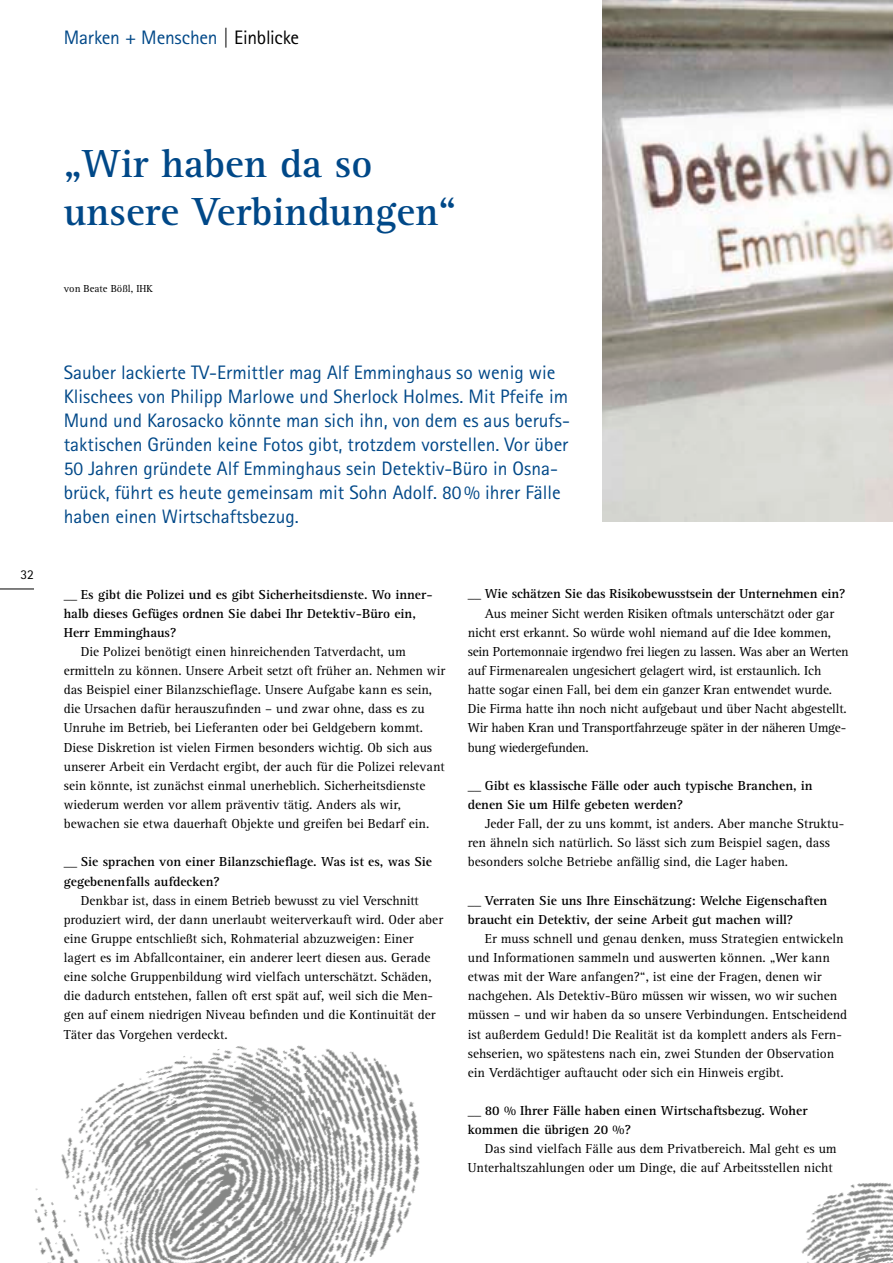
<style>
.page{position:relative;width:893px;height:1263px;background:#fff}
.page>*{position:absolute;margin:0;border:0;box-sizing:border-box;transform-origin:0 0}
.t1{font:700 40.5px/48px "Rotis Serif Std";color:#004888}
.t2{font:19.5px/24px "Rotis Sans Serif Std";color:#004888}
.t3{font:13.5px "Rotis Serif Std";color:#000}
.t4{font:700 13.5px "Rotis Serif Std";color:#000}
.t5{font:13.5px "Rotis Serif Std";letter-spacing:-.02em;color:#000}
.t6{font:13.5px "Rotis Sans Serif Std";color:#000}
.t7{font:10.5px "Rotis Serif Std";color:#000}
.s1{color:#000}
</style>
<div class="page">
<hr style="left:0;top:589px;width:34px;height:1px;background:#000">
<img style="left:34px;top:1045px;width:386px;height:218px">
<img style="left:801px;top:1182px;width:92px;height:81px">
<svg style="left:602px;top:0;width:291px;height:522px"></svg>
<p class="t2" style="left:64px;top:25px;width:237px">Marken + Menschen <span class="s1">| Einblicke</span></p>
<p class="t6" style="left:21px;top:567px;width:15px">32</p>
<p class="t1" style="left:64px;top:141px;width:394px">„Wir haben da so unsere Verbindungen“</p>
<p class="t7" style="left:64px;top:283px;width:91px">von Beate Bößl, IHK</p>
<p class="t2" style="left:64px;top:360px;width:508px">Sauber lackierte TV-Ermittler mag Alf Emminghaus so wenig wie Klischees von Philipp Marlowe und Sherlock Holmes. Mit Pfeife im Mund und Karosacko könnte man sich ihn, von dem es aus berufs&shy;taktischen Gründen keine Fotos gibt, trotzdem vorstellen. Vor über 50 Jahren gründete Alf Emminghaus sein Detektiv-Büro in Osna&shy;brück, führt es heute gemeinsam mit Sohn Adolf. 80% ihrer Fälle haben einen Wirtschaftsbezug.</p>
<p class="t4" style="left:64px;top:586px;width:370px">__ Es gibt die Polizei und es gibt Sicherheitsdienste. Wo inner-</p>
<p class="t4" style="left:64px;top:605px;width:354px">halb dieses Gefüges ordnen Sie dabei Ihr Detektiv-Büro ein,</p>
<p class="t4" style="left:64px;top:624px;width:114px">Herr Emminghaus?</p>
<p class="t3" style="left:81px;top:644px;width:327px">Die Polizei benötigt einen hinreichenden Tatverdacht, um</p>
<p class="t3" style="left:64px;top:663px;width:383px">ermitteln zu können. Unsere Arbeit setzt oft früher an. Nehmen wir</p>
<p class="t3" style="left:64px;top:682px;width:370px">das Beispiel einer Bilanzschieflage. Unsere Aufgabe kann es sein,</p>
<p class="t3" style="left:64px;top:701px;width:362px">die Ursachen dafür herauszufinden – und zwar ohne, dass es zu</p>
<p class="t3" style="left:64px;top:720px;width:361px">Unruhe im Betrieb, bei Lieferanten oder bei Geldgebern kommt.</p>
<p class="t3" style="left:64px;top:739px;width:370px">Diese Diskretion ist vielen Firmen besonders wichtig. Ob sich aus</p>
<p class="t3" style="left:64px;top:758px;width:382px">unserer Arbeit ein Verdacht ergibt, der auch für die Polizei relevant</p>
<p class="t3" style="left:64px;top:778px;width:363px">sein könnte, ist zunächst einmal unerheblich. Sicherheitsdienste</p>
<p class="t3" style="left:64px;top:797px;width:339px">wiederum werden vor allem präventiv tätig. Anders als wir,</p>
<p class="t3" style="left:64px;top:816px;width:367px">bewachen sie etwa dauerhaft Objekte und greifen bei Bedarf ein.</p>
<p class="t4" style="left:64px;top:854px;width:370px">__ Sie sprachen von einer Bilanzschieflage. Was ist es, was Sie</p>
<p class="t4" style="left:64px;top:873px;width:157px">gegebenenfalls aufdecken?</p>
<p class="t3" style="left:81px;top:892px;width:340px">Denkbar ist, dass in einem Betrieb bewusst zu viel Verschnitt</p>
<p class="t3" style="left:64px;top:912px;width:381px">produziert wird, der dann unerlaubt weiterverkauft wird. Oder aber</p>
<p class="t3" style="left:64px;top:931px;width:351px">eine Gruppe entschließt sich, Rohmaterial abzuzweigen: Einer</p>
<p class="t3" style="left:64px;top:950px;width:368px">lagert es im Abfallcontainer, ein anderer leert diesen aus. Gerade</p>
<p class="t3" style="left:64px;top:969px;width:369px">eine solche Gruppenbildung wird vielfach unterschätzt. Schäden,</p>
<p class="t3" style="left:64px;top:988px;width:371px">die dadurch entstehen, fallen oft erst spät auf, weil sich die Men-</p>
<p class="t3" style="left:64px;top:1007px;width:373px">gen auf einem niedrigen Niveau befinden und die Kontinuität der</p>
<p class="t3" style="left:64px;top:1026px;width:165px">Täter das Vorgehen verdeckt.</p>
<p class="t4" style="left:468px;top:586px;width:379px">__ Wie schätzen Sie das Risikobewusstsein der Unternehmen ein?</p>
<p class="t3" style="left:485px;top:605px;width:351px">Aus meiner Sicht werden Risiken oftmals unterschätzt oder gar</p>
<p class="t3" style="left:468px;top:624px;width:365px">nicht erst erkannt. So würde wohl niemand auf die Idee kommen,</p>
<p class="t5" style="left:468px;top:644px;width:382px">sein Portemonnaie irgendwo frei liegen zu lassen. Was aber an Werten</p>
<p class="t3" style="left:468px;top:663px;width:355px">auf Firmenarealen ungesichert gelagert wird, ist erstaunlich. Ich</p>
<p class="t3" style="left:468px;top:682px;width:366px">hatte sogar einen Fall, bei dem ein ganzer Kran entwendet wurde.</p>
<p class="t3" style="left:468px;top:701px;width:381px">Die Firma hatte ihn noch nicht aufgebaut und über Nacht abgestellt.</p>
<p class="t5" style="left:468px;top:720px;width:380px">Wir haben Kran und Transportfahrzeuge später in der näheren Umge-</p>
<p class="t5" style="left:468px;top:739px;width:123px">bung wiedergefunden.</p>
<p class="t4" style="left:468px;top:777px;width:346px">__ Gibt es klassische Fälle oder auch typische Branchen, in</p>
<p class="t4" style="left:468px;top:796px;width:217px">denen Sie um Hilfe gebeten werden?</p>
<p class="t3" style="left:485px;top:816px;width:361px">Jeder Fall, der zu uns kommt, ist anders. Aber manche Struktu-</p>
<p class="t3" style="left:468px;top:835px;width:364px">ren ähneln sich natürlich. So lässt sich zum Beispiel sagen, dass</p>
<p class="t3" style="left:468px;top:854px;width:322px">besonders solche Betriebe anfällig sind, die Lager haben.</p>
<p class="t4" style="left:468px;top:892px;width:361px">__ Verraten Sie uns Ihre Einschätzung: Welche Eigenschaften</p>
<p class="t4" style="left:468px;top:911px;width:327px">braucht ein Detektiv, der seine Arbeit gut machen will?</p>
<p class="t3" style="left:485px;top:931px;width:360px">Er muss schnell und genau denken, muss Strategien entwickeln</p>
<p class="t3" style="left:468px;top:950px;width:364px">und Informationen sammeln und auswerten können. „Wer kann</p>
<p class="t3" style="left:468px;top:969px;width:355px">etwas mit der Ware anfangen?“, ist eine der Fragen, denen wir</p>
<p class="t3" style="left:468px;top:988px;width:371px">nachgehen. Als Detektiv-Büro müssen wir wissen, wo wir suchen</p>
<p class="t3" style="left:468px;top:1007px;width:381px">müssen – und wir haben da so unsere Verbindungen. Entscheidend</p>
<p class="t3" style="left:468px;top:1026px;width:376px">ist außerdem Geduld! Die Realität ist da komplett anders als Fern-</p>
<p class="t3" style="left:468px;top:1045px;width:368px">sehserien, wo spätestens nach ein, zwei Stunden der Observation</p>
<p class="t3" style="left:468px;top:1064px;width:317px">ein Verdächtiger auftaucht oder sich ein Hinweis ergibt.</p>
<p class="t4" style="left:468px;top:1103px;width:341px">__ 80 % Ihrer Fälle haben einen Wirtschaftsbezug. Woher</p>
<p class="t4" style="left:468px;top:1122px;width:165px">kommen die übrigen 20 %?</p>
<p class="t3" style="left:485px;top:1141px;width:353px">Das sind vielfach Fälle aus dem Privatbereich. Mal geht es um</p>
<p class="t3" style="left:468px;top:1160px;width:366px">Unterhaltszahlungen oder um Dinge, die auf Arbeitsstellen nicht</p>
</div>
